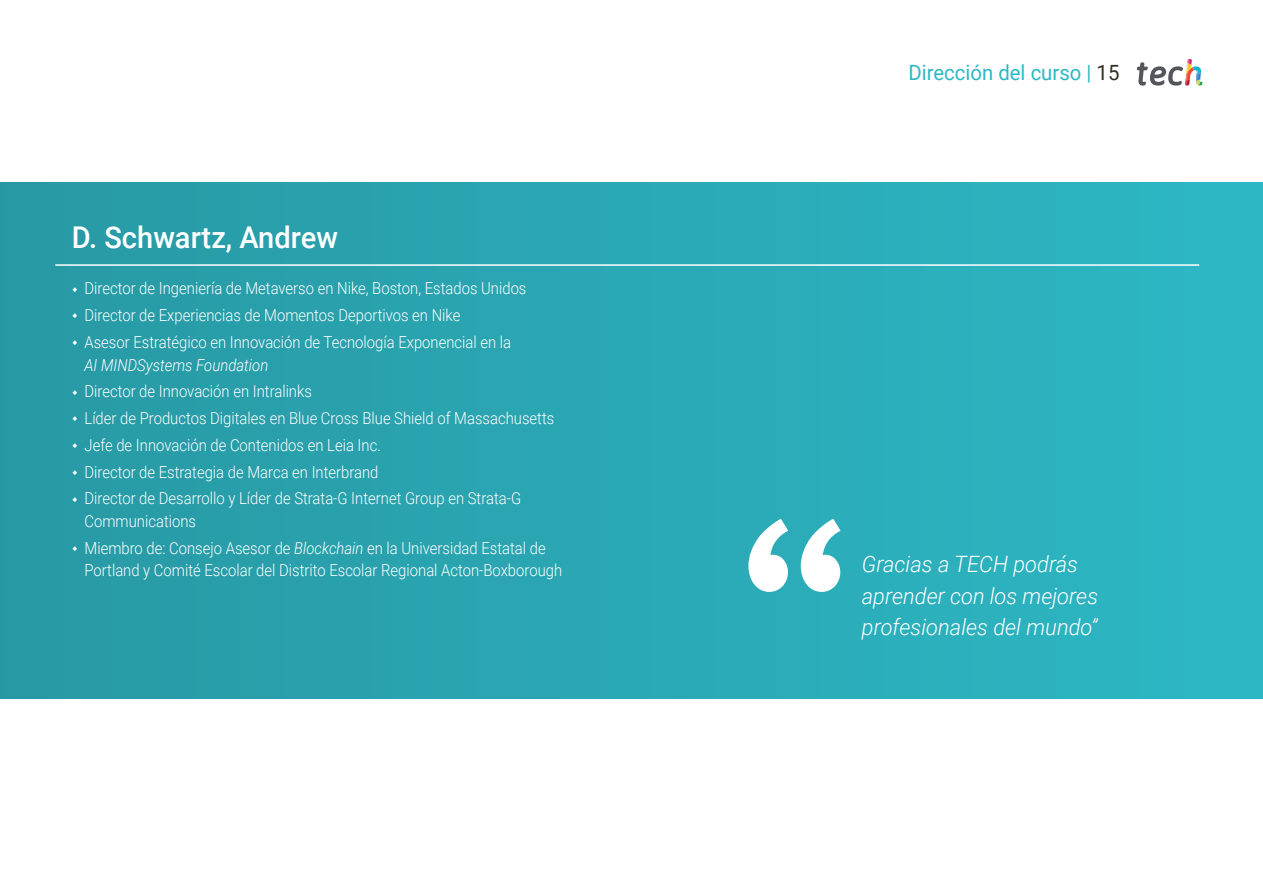
<style>
.page{position:relative;width:1263px;height:893px;background:#fff}
.page>*{position:absolute;margin:0;border:0;box-sizing:border-box;transform-origin:0 0}
.t1{font:500 30px "Roboto";color:#fff}
.t2{font:italic 300 22.5px/31.5px "Roboto";color:#fff}
.t3{font:21px "Roboto";color:#2db8c5}
.t4{font:300 16.5px/26.7px "Roboto";color:#fff;scale:.9 1}
.t5{font:italic 300 16.5px "Roboto";color:#fff;scale:.9 1}
.s1{font-style:italic}
.s2{color:#312e20}
</style>
<div class="page">
<div style="left:0;top:182px;width:1263px;height:516px;background:linear-gradient(to right,#2799a4,#2db7c5)"></div>
<svg style="left:748px;top:519px;width:92px;height:73px"></svg>
<hr style="left:55px;top:264px;width:1144px;height:2px;background:#fff">
<svg style="left:1137px;top:59px;width:65px;height:27px"></svg>
<svg style="left:73px;top:287px;width:4px;height:5px"></svg>
<svg style="left:73px;top:314px;width:4px;height:5px"></svg>
<svg style="left:73px;top:340px;width:4px;height:5px"></svg>
<svg style="left:73px;top:390px;width:4px;height:5px"></svg>
<svg style="left:73px;top:416px;width:4px;height:5px"></svg>
<svg style="left:73px;top:443px;width:4px;height:5px"></svg>
<svg style="left:73px;top:470px;width:4px;height:5px"></svg>
<svg style="left:73px;top:497px;width:4px;height:5px"></svg>
<svg style="left:73px;top:546px;width:4px;height:5px"></svg>
<h1 class="t1" style="left:72px;top:216px;width:268px">D. Schwartz, Andrew</h1>
<p class="t4" style="left:85px;top:275px;width:493px">Director de Ingeniería de Metaverso en Nike, Boston, Estados Unidos<br>Director de Experiencias de Momentos Deportivos en Nike<br>Asesor Estratégico en Innovación de Tecnología Exponencial en la</p>
<p class="t5" style="left:85px;top:353px;width:206px">AI MINDSystems Foundation</p>
<p class="t4" style="left:85px;top:377px;width:523px">Director de Innovación en Intralinks<br>Líder de Productos Digitales en Blue Cross Blue Shield of Massachusetts Jefe de Innovación de Contenidos en Leia Inc.<br>Director de Estrategia de Marca en Interbrand<br>Director de Desarrollo y Líder de Strata-G Internet Group en Strata-G</p>
<p class="t4" style="left:85px;top:507px;width:514px">Communications<br>Miembro de: Consejo Asesor de <span class="s1">Blockchain</span> en la Universidad Estatal de</p>
<p class="t4" style="left:85px;top:556px;width:532px">Portland y Comité Escolar del Distrito Escolar Regional Acton-Boxborough</p>
<p class="t3" style="left:908px;top:57px;width:213px">Dirección del curso | <span class="s2">15</span></p>
<h2 class="t2" style="left:862px;top:548px;width:238px">Gracias a TECH podrás aprender con los mejores profesionales del mundo”</h2>
</div>
